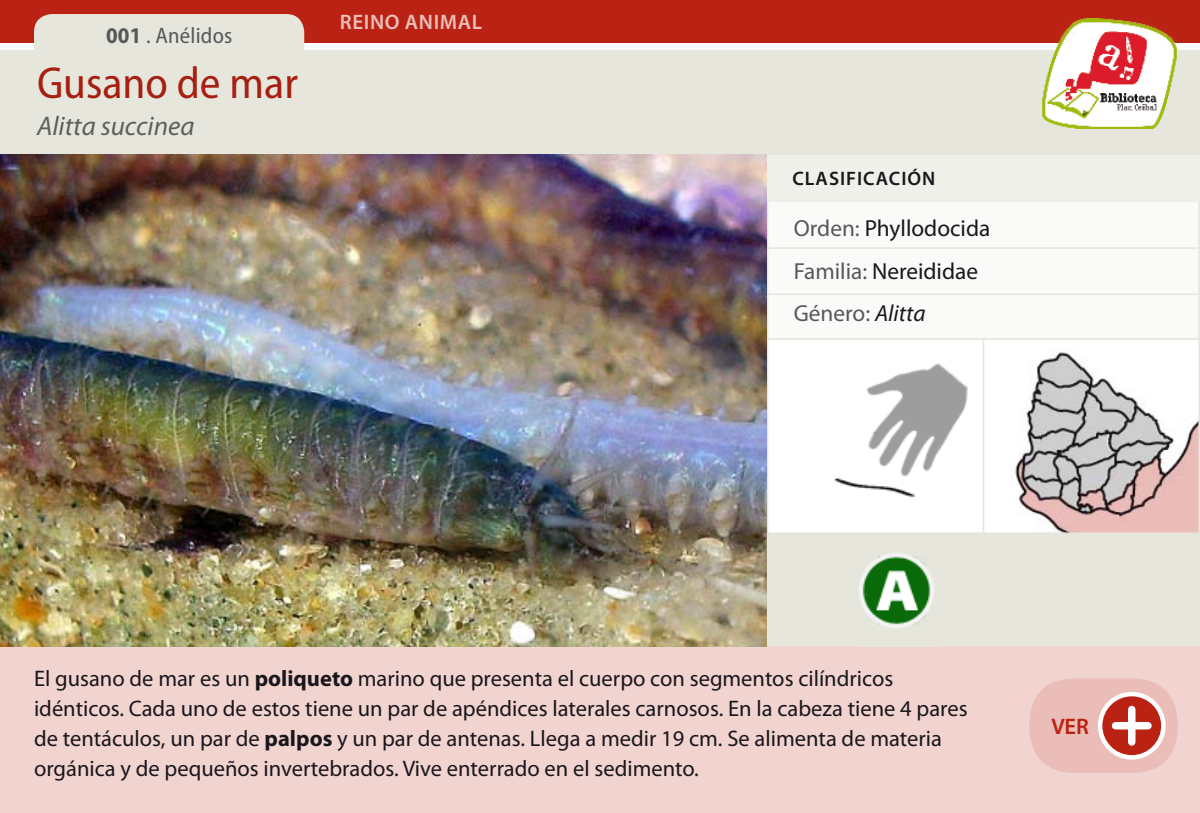
<style>
.page{position:relative;width:1200px;height:813px;background:#fff}
.page>*{position:absolute;margin:0;border:0;box-sizing:border-box;transform-origin:0 0}
.t1{font:semi-condensed 45px "Myriad Pro";color:#ba2313}
.t2{font:italic 27px "Myriad Pro";color:#646c6e}
.t3{font:23.25px "Myriad Pro";color:#1a171c}
.t4{font:23.25px "Myriad Pro";color:#58585a}
.COPETE{font:22.5px/30px "Myriad Pro";color:#1a171c}
.ID_de_la_ficha{font:semi-condensed 22.5px "Myriad Pro";letter-spacing:.01em;color:#58585a}
.COPETE-2{font:600 22.5px "Myriad Pro";color:#ba2313}
.t5{font:600 21px "Myriad Pro";letter-spacing:.03em;color:#eabdb8}
.t6{font:600 19.5px "Myriad Pro";letter-spacing:.05em;color:#1a171c}
.s1{font-weight:700}
.s2{color:#58585a}
.s3{font-style:italic;color:#1a171c}
</style>
<div class="page">
<div style="left:0;top:0;width:1199px;height:43px;background:#ba2313"></div>
<svg style="left:0;top:14px;width:1199px;height:141px;fill:#e6e6dc"></svg>
<div style="left:766px;top:533px;width:433px;height:112px;background:#e6e6dc"></div>
<div style="left:0;top:645px;width:1199px;height:167px;background:#f1d3d0"></div>
<img style="left:1040px;top:18px;width:137px;height:110px">
<div style="left:1028px;top:678px;width:149px;height:94px;background:#eabdb8;border-radius:47px"></div>
<svg style="left:1099px;top:693px;width:64px;height:64px;background:#c5483b"></svg>
<div style="left:1097px;top:691px;width:68px;height:68px;border:4px solid #fff;border-radius:50%"></div>
<div style="left:1127px;top:709px;width:8px;height:32px;background:#fff"></div>
<div style="left:1115px;top:721px;width:32px;height:8px;background:#fff"></div>
<img style="left:1015px;top:350px;width:181px;height:180px">
<div style="left:982px;top:338px;width:217px;height:195px;border:2px solid #e6e6dc"></div>
<svg style="left:834px;top:363px;width:134px;height:135px"></svg>
<div style="left:766px;top:338px;width:217px;height:195px;border:2px solid #e6e6dc"></div>
<div style="left:767px;top:201px;width:431px;height:138px;background:#fafaf8"></div>
<hr style="left:768px;top:247px;width:430px;height:2px;background:#e6e6dc">
<hr style="left:768px;top:293px;width:430px;height:2px;background:#e6e6dc">
<div style="left:766px;top:200px;width:433px;height:139px;border:2px solid #e6e6dc"></div>
<img style="left:859px;top:553px;width:75px;height:75px">
<div style="left:766px;top:155px;width:433px;height:45px;background:#f0f0ea"></div>
<img style="left:0;top:155px;width:766px;height:490px">
<p class="ID_de_la_ficha" style="left:106px;top:21px;width:128px"><span class="s1">001</span> . Anélidos</p>
<h1 class="t1" style="left:37px;top:56px;width:262px">Gusano de mar</h1>
<p class="t2" style="left:37px;top:109px;width:159px">Alitta succinea</p>
<p class="t5" style="left:340px;top:9px;width:144px">REINO ANIMAL</p>
<p class="t6" style="left:792px;top:166px;width:144px">CLASIFICACIÓN</p>
<p class="t3" style="left:793px;top:214px;width:198px"><span class="s2">Orden:</span> Phyllodocida</p>
<p class="t3" style="left:793px;top:256px;width:186px"><span class="s2">Familia:</span> Nereididae</p>
<p class="t4" style="left:793px;top:299px;width:133px">Género: <span class="s3">Alitta</span></p>
<p class="COPETE" style="left:34px;top:662px;width:934px">El gusano de mar es un <span class="s1">poliqueto</span> marino que presenta el cuerpo con segmentos cilíndricos idénticos. Cada uno de estos tiene un par de apéndices laterales carnosos. En la cabeza tiene 4 pares de tentáculos, un par de <span class="s1">palpos</span> y un par de antenas. Llega a medir 19 cm. Se alimenta de materia orgánica y de pequeños invertebrados. Vive enterrado en el sedimento.</p>
<p class="COPETE-2" style="left:1051px;top:712px;width:39px">VER</p>
</div>
